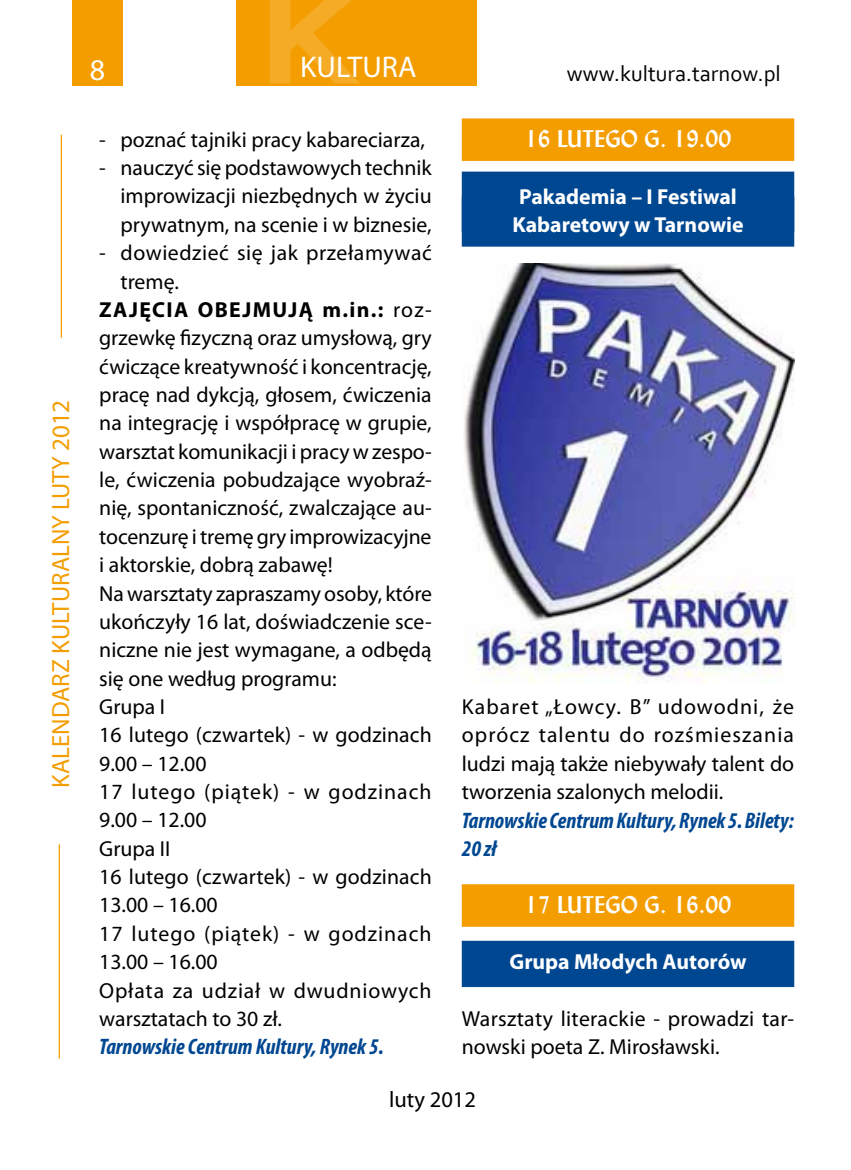
<style>
.page{position:relative;width:851px;height:1170px;background:#fff}
.page>*{position:absolute;margin:0;border:0;box-sizing:border-box;transform-origin:0 0}
.t1{font:30px "Myriad Pro";color:#fff}
.t2{font:25px "Myriad Pro";color:#f49d00}
.t3{font:italic 700 condensed 22.5px/28.2px "Myriad Pro";color:#004791}
.t4{font:700 22.5px "Lydian PL";color:#fff}
.t5{font:22.5px "Corbel";color:#000}
.t6{font:22.5px "Myriad Pro";color:#000}
.t7{font:21.75px/28.2px "Myriad Pro";color:#000;text-align:justify}
.t8{font:700 21.75px/28.2px "Myriad Pro";color:#fff;text-align:center}
.t9{font:21.75px "Myriad Pro";letter-spacing:.045em;color:#000}
.t10{font:21.75px "Myriad Pro";letter-spacing:.025em;color:#000}
.t11{font:21.75px "Myriad Pro";letter-spacing:.04em;color:#000}
.t12{font:700 21.75px "Myriad Pro";letter-spacing:.06em;color:#000}
.s1{font-weight:400}
</style>
<div class="page">
<div style="left:72px;top:0;width:51px;height:85px;background:#f49d00"></div>
<div style="left:236px;top:0;width:240px;height:85px;background:#f49d00"></div>
<svg style="left:267px;top:0;width:164px;height:86px"></svg>
<hr style="left:61px;top:135px;width:1px;height:203px;background:#f49d00">
<hr style="left:59px;top:844px;width:1px;height:214px;background:#f49d00">
<div style="left:461px;top:118px;width:333px;height:43px;background:#f49d00"></div>
<div style="left:461px;top:171px;width:333px;height:75px;background:#004791"></div>
<div style="left:461px;top:884px;width:333px;height:42px;background:#f49d00"></div>
<div style="left:461px;top:940px;width:333px;height:46px;background:#004791"></div>
<img style="left:463px;top:263px;width:331px;height:420px">
<p class="t2" style="left:45px;top:787px;width:389px;rotate:-90deg">KALENDARZ KULTURALNY LUTY 2012</p>
<h1 class="t1" style="left:90px;top:51px;width:17px">8</h1>
<h1 class="t1" style="left:300px;top:48px;width:118px">KULTURA</h1>
<p class="t5" style="left:566px;top:59px;width:215px">www.kultura.tarnow.pl</p>
<p class="t7" style="left:99px;top:125px;width:327px">- poznać tajniki pracy kabareciarza,</p>
<p class="t7" style="left:120px;top:153px;width:313px;text-indent:-21px">- nauczyć się podstawowych technik improwizacji niezbędnych w życiu prywatnym, na scenie i w biznesie,</p>
<p class="t10" style="left:99px;top:239px;width:334px">- dowiedzieć się jak przełamywać</p>
<p class="t7" style="left:120px;top:267px;width:60px">tremę.</p>
<p class="t12" style="left:99px;top:295px;width:334px">ZAJĘCIA OBEJMUJĄ m.in.: <span class="s1">roz-</span></p>
<p class="t7" style="left:99px;top:323px;width:334px">grzewkę fizyczną oraz umysłową, gry</p>
<p class="t7" style="left:99px;top:352px;width:334px">ćwiczące kreatywność i koncentrację,</p>
<p class="t7" style="left:99px;top:380px;width:334px">pracę nad dykcją, głosem, ćwiczenia</p>
<p class="t7" style="left:99px;top:408px;width:334px">na integrację i współpracę w grupie,</p>
<p class="t7" style="left:99px;top:437px;width:334px">warsztat komunikacji i pracy w zespo-</p>
<p class="t7" style="left:99px;top:465px;width:334px">le, ćwiczenia pobudzające wyobraź-</p>
<p class="t7" style="left:99px;top:493px;width:334px">nię, spontaniczność, zwalczające au-</p>
<p class="t7" style="left:99px;top:522px;width:334px">tocenzurę i tremę gry improwizacyjne</p>
<p class="t7" style="left:99px;top:550px;width:235px">i aktorskie, dobrą zabawę!</p>
<p class="t7" style="left:99px;top:578px;width:334px">Na warsztaty zapraszamy osoby, które</p>
<p class="t7" style="left:99px;top:607px;width:334px">ukończyły 16 lat, doświadczenie sce-</p>
<p class="t7" style="left:99px;top:635px;width:334px">niczne nie jest wymagane, a odbędą</p>
<p class="t7" style="left:99px;top:663px;width:239px">się one według programu:</p>
<p class="t7" style="left:99px;top:692px;width:67px">Grupa I</p>
<p class="t7" style="left:99px;top:720px;width:334px">16 lutego (czwartek) - w godzinach</p>
<p class="t7" style="left:99px;top:748px;width:109px">9.00 – 12.00</p>
<p class="t9" style="left:99px;top:778px;width:333px">17 lutego (piątek) - w godzinach</p>
<p class="t7" style="left:99px;top:805px;width:109px">9.00 – 12.00</p>
<p class="t7" style="left:99px;top:833px;width:73px">Grupa II</p>
<p class="t7" style="left:99px;top:862px;width:334px">16 lutego (czwartek) - w godzinach</p>
<p class="t7" style="left:99px;top:890px;width:120px">13.00 – 16.00</p>
<p class="t9" style="left:99px;top:920px;width:333px">17 lutego (piątek) - w godzinach</p>
<p class="t7" style="left:99px;top:947px;width:120px">13.00 – 16.00</p>
<p class="t11" style="left:99px;top:976px;width:334px">Opłata za udział w dwudniowych</p>
<p class="t7" style="left:99px;top:1003px;width:184px">warsztatach to 30 zł.</p>
<p class="t3" style="left:99px;top:1032px;width:286px">Tarnowskie Centrum Kultury, Rynek 5.</p>
<p class="t4" style="left:524px;top:124px;width:208px">16 LUTEGO G. 19.00</p>
<p class="t8" style="left:512px;top:181px;width:233px">Pakademia – I Festiwal<br>Kabaretowy w Tarnowie</p>
<p class="t7" style="left:461px;top:692px;width:334px">Kabaret „Łowcy. B” udowodni, że oprócz talentu do rozśmieszania ludzi mają także niebywały talent do tworzenia szalonych melodii.</p>
<p class="t3" style="left:461px;top:805px;width:333px">Tarnowskie Centrum Kultury, Rynek 5. Bilety:<br>20 zł</p>
<p class="t4" style="left:524px;top:889px;width:208px">17 LUTEGO G. 16.00</p>
<p class="t8" style="left:509px;top:947px;width:238px">Grupa Młodych Autorów</p>
<p class="t7" style="left:461px;top:1004px;width:334px">Warsztaty literackie - prowadzi tar&shy;nowski poeta Z. Mirosławski.</p>
<p class="t6" style="left:389px;top:1085px;width:88px">luty 2012</p>
</div>
